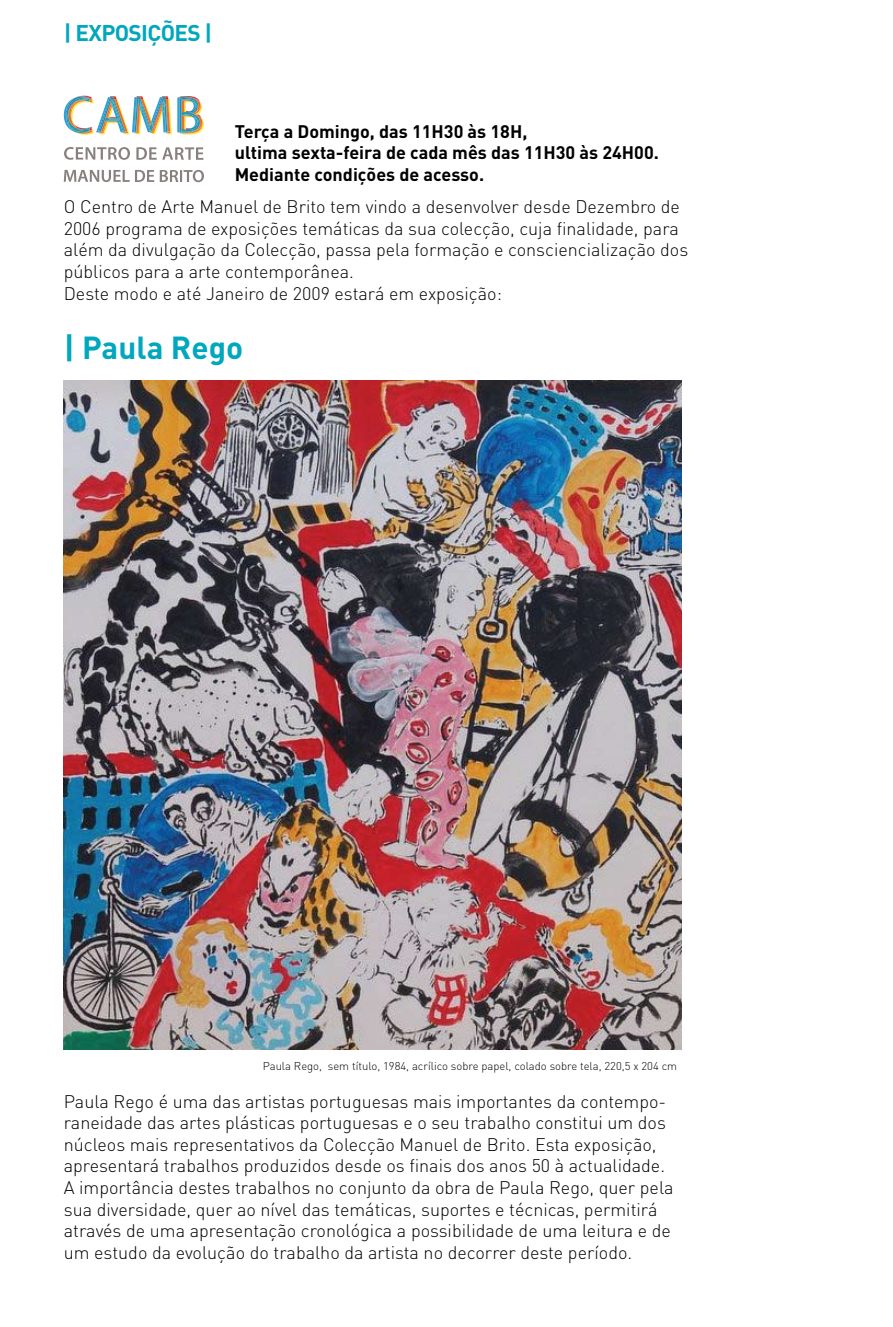
<style>
.page{position:relative;width:893px;height:1327px;background:#fff}
.page>*{position:absolute;margin:0;border:0;box-sizing:border-box;transform-origin:0 0}
.t1{font:700 31.5px "DIN";color:#00a7bd}
.t2{font:700 22.5px "DIN";letter-spacing:-.03em;color:#00a7bd}
.t3{font:300 18px/21.6px "DIN";color:#000}
.t4{font:700 18px/21.6px "DIN";color:#000}
.t5{font:300 11.25px "DIN";color:#000}
</style>
<div class="page">
<svg style="left:64px;top:96px;width:140px;height:39px"></svg>
<svg style="left:64px;top:147px;width:66px;height:13px"></svg>
<svg style="left:136px;top:147px;width:67px;height:13px"></svg>
<svg style="left:64px;top:170px;width:90px;height:12px"></svg>
<svg style="left:160px;top:170px;width:44px;height:12px"></svg>
<img style="left:64px;top:380px;width:617px;height:670px">
<p class="t2" style="left:64px;top:18px;width:150px">| EXPOSIÇÕES |</p>
<p class="t4" style="left:235px;top:120px;width:426px">Terça a Domingo, das 11H30 às 18H,<br>ultima sexta-feira de cada mês das 11H30 às 24H00.<br>Mediante condições de acesso.</p>
<p class="t3" style="left:64px;top:196px;width:626px">O Centro de Arte Manuel de Brito tem vindo a desenvolver desde Dezembro de 2006 programa de exposições temáticas da sua colecção, cuja finalidade, para além da divulgação da Colecção, passa pela formação e consciencialização dos públicos para a arte contemporânea.<br>Deste modo e até Janeiro de 2009 estará em exposição:</p>
<h1 class="t1" style="left:64px;top:327px;width:181px">| Paula Rego</h1>
<p class="t5" style="left:263px;top:1059px;width:416px">Paula Rego, sem título, 1984, acrílico sobre papel, colado sobre tela, 220,5 x 204 cm</p>
<p class="t3" style="left:64px;top:1090px;width:611px">Paula Rego é uma das artistas portuguesas mais importantes da contempo&shy;raneidade das artes plásticas portuguesas e o seu trabalho constitui um dos núcleos mais representativos da Colecção Manuel de Brito. Esta exposição, apresentará trabalhos produzidos desde os finais dos anos 50 à actualidade.<br>A importância destes trabalhos no conjunto da obra de Paula Rego, quer pela sua diversidade, quer ao nível das temáticas, suportes e técnicas, permitirá através de uma apresentação cronológica a possibilidade de uma leitura e de um estudo da evolução do trabalho da artista no decorrer deste período.</p>
</div>
